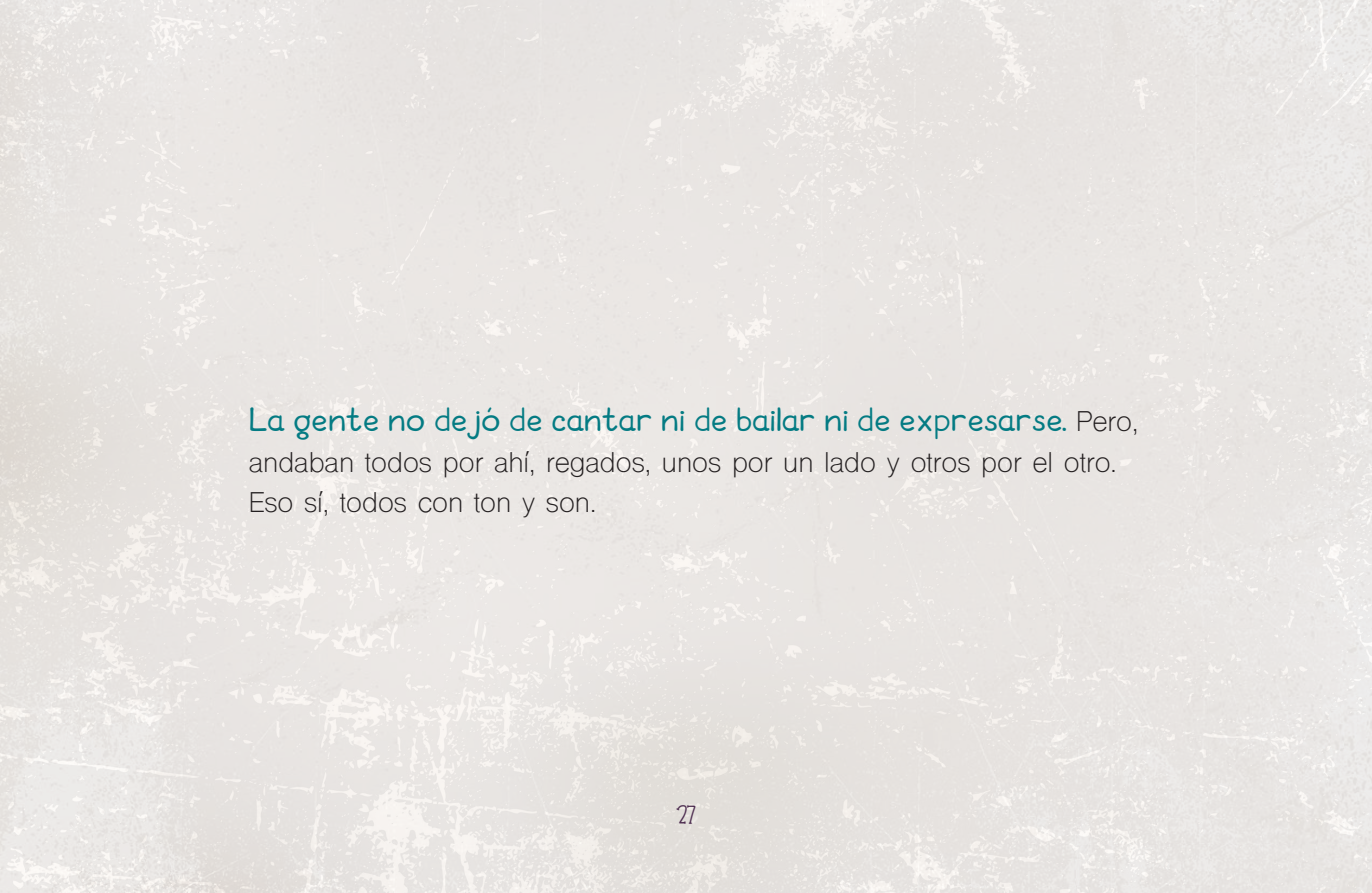
<style>
.page{position:relative;width:1372px;height:893px;background:#fff}
.page>*{position:absolute;margin:0;border:0;box-sizing:border-box;transform-origin:0 0}
.t1{font:33.75px "Bubble Double light";color:#047b83}
.t2{font:27px/40.5px "Shree Dev 0714";color:#231f20}
.t3{font:27px "Balloon Bash";color:#4d2d50}
.s1{font-family:"Shree Dev 0714";font-size:27px;color:#231f20}
</style>
<div class="page">
<img style="left:0;top:0;width:1371px;height:893px">
<p class="t1" style="left:249px;top:402px;width:890px">La gente no dejo de cantar ni de bailar ni de expresarse. <span class="s1">Pero,</span></p>
<p class="t2" style="left:249px;top:445px;width:869px">andaban todos por ahí, regados, unos por un lado y otros por el otro.<br>Eso sí, todos con ton y son.</p>
<p class="t1" style="left:486px;top:402px;width:8px">´</p>
<p class="t3" style="left:676px;top:800px;width:21px">27</p>
</div>
